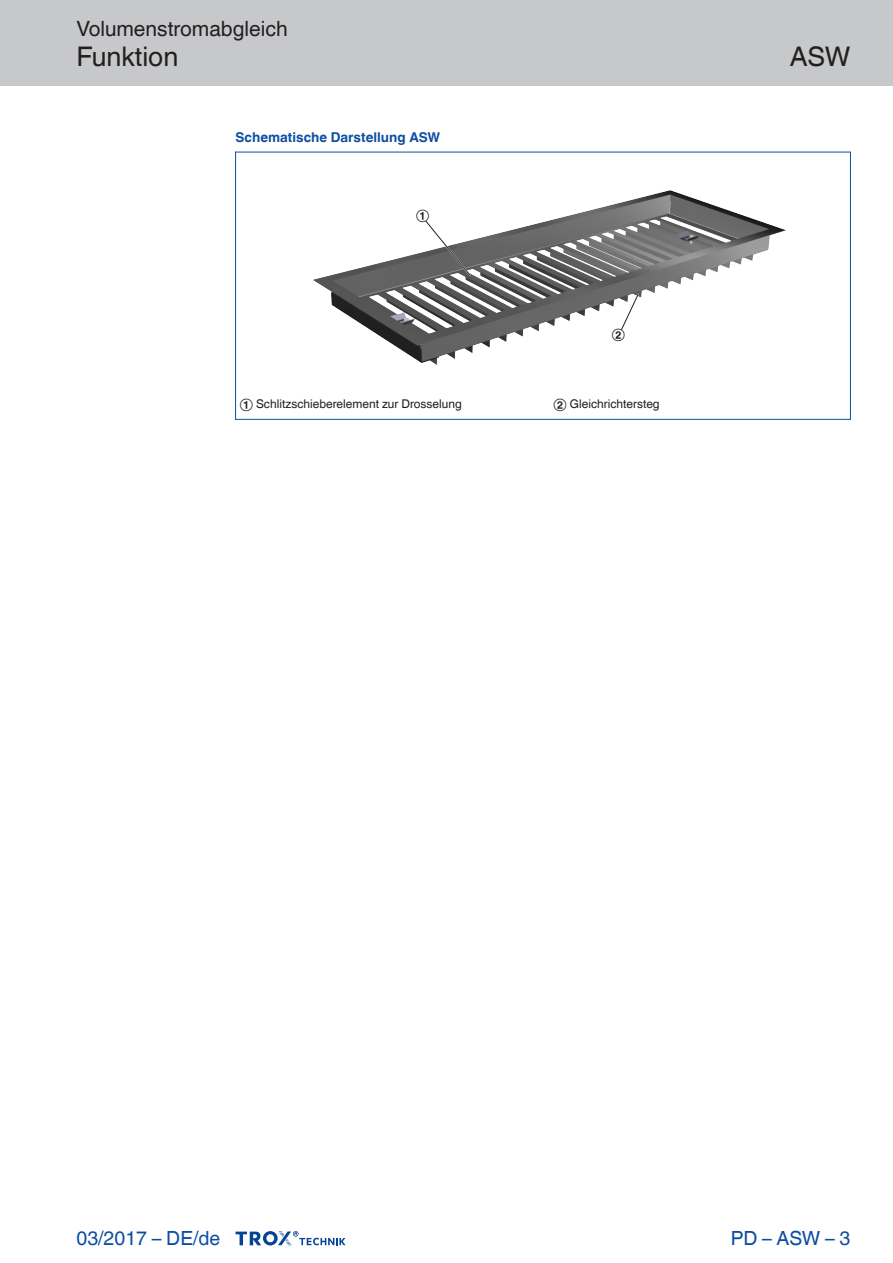
<style>
.page{position:relative;width:893px;height:1263px;background:#fff}
.page>*{position:absolute;margin:0;border:0;box-sizing:border-box;transform-origin:0 0}
.Navigation_2{font:27px "TROX Helvetica";color:#231f20}
.Navigation_3{font:27px "TROX Helvetica";color:#231f20}
.Navigation_1{font:21px "TROX Helvetica";color:#231f20}
.country{font:19.5px "TROX Helvetica";color:#0d4da1}
.pagina_li-re{font:19.5px "TROX Helvetica";color:#0d4da1}
.Standard_oben_links{font:700 13.5px "TROX Helvetica";color:#0d4da1}
._30_graphic_index{font:12px "TROX Helvetica";color:#231f20}
.Update_OIDs{font:12px "TROX Helvetica";color:#1c1c1a}
</style>
<div class="page">
<div style="left:0;top:0;width:893px;height:85px;background:#c7c8ca"></div>
<svg style="left:236px;top:1231px;width:110px;height:15px"></svg>
<img style="left:314px;top:190px;width:472px;height:175px">
<svg style="left:424px;top:219px;width:48px;height:58px"></svg>
<svg style="left:619px;top:292px;width:21px;height:40px"></svg>
<hr style="left:235px;top:152px;width:1px;height:268px;background:#0d4da1">
<hr style="left:850px;top:152px;width:1px;height:268px;background:#0d4da1">
<hr style="left:235px;top:152px;width:615px;height:1px;background:#0d4da1">
<hr style="left:235px;top:419px;width:615px;height:1px;background:#0d4da1">
<p class="Navigation_1" style="left:77px;top:17px;width:213px">Volumenstromabgleich</p>
<p class="Navigation_2" style="left:77px;top:41px;width:103px">Funktion</p>
<p class="Standard_oben_links" style="left:236px;top:130px;width:206px">Schematische Darstellung ASW</p>
<p class="Update_OIDs" style="left:416px;top:208px;width:15px">①</p>
<p class="Update_OIDs" style="left:612px;top:327px;width:15px">②</p>
<p class="_30_graphic_index" style="left:240px;top:397px;width:223px">① Schlitzschieberelement zur Drosselung</p>
<p class="_30_graphic_index" style="left:554px;top:397px;width:108px">② Gleichrichtersteg</p>
<p class="Navigation_3" style="left:790px;top:41px;width:62px">ASW</p>
<p class="country" style="left:77px;top:1227px;width:145px">03/2017 – DE/de</p>
<p class="pagina_li-re" style="left:731px;top:1227px;width:121px">PD – ASW – 3</p>
</div>
